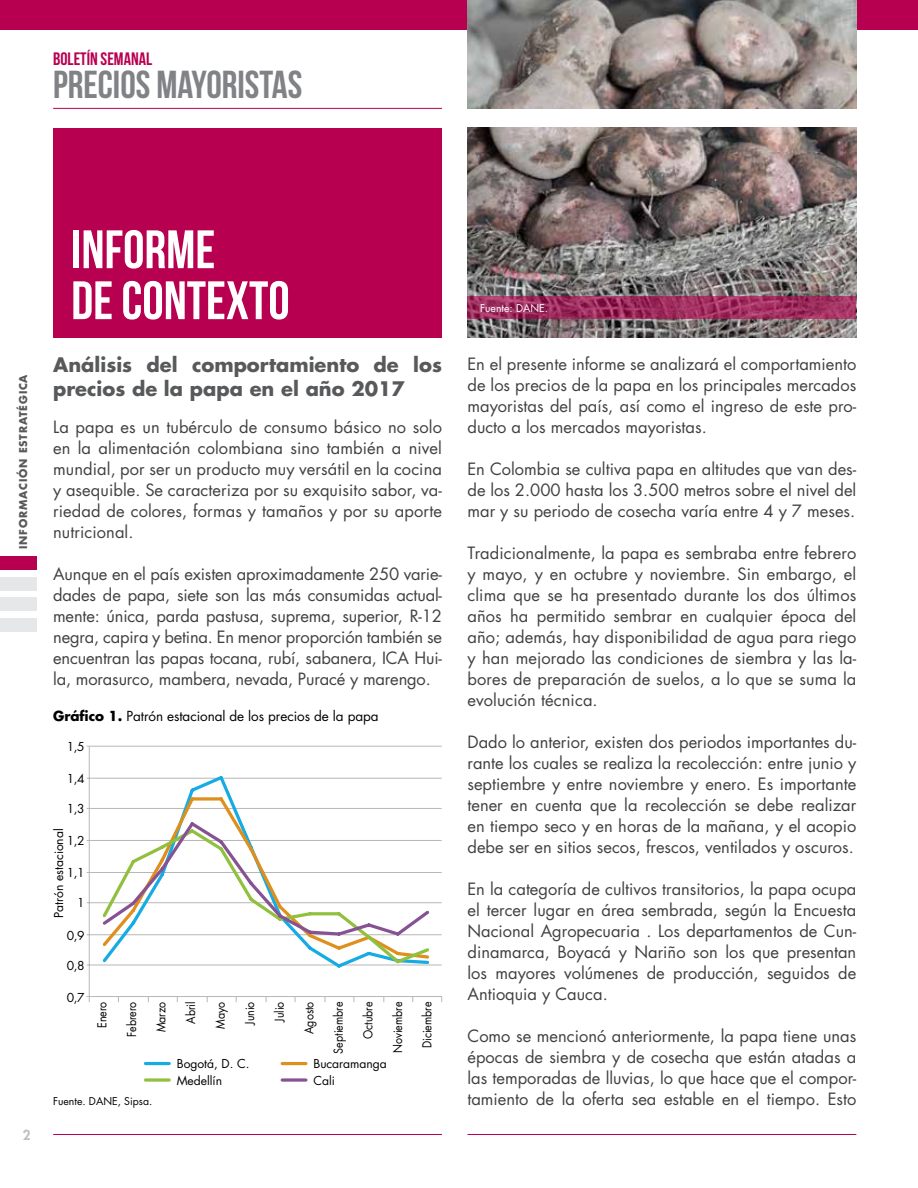
<style>
.page{position:relative;width:918px;height:1188px;background:#fff}
.page>*{position:absolute;margin:0;border:0;box-sizing:border-box;transform-origin:0 0}
.t1{font:54px/51px "Bebas Neue";color:#fff}
.t2{font:39px "Bebas Neue";color:#808285}
.t3{font:700 19.5px/24px "Futura Std";color:#58595b}
.t4{font:18px "Bebas Neue";color:#b70050}
.t5{font:16.5px/21px "Futura Std";color:#414042;text-align:justify}
.t6{font:13.5px "Futura Std";letter-spacing:-.005em;color:#000}
.t7{font:800 13.5px "Futura Std";color:#bcbec0}
.t8{font:12px "Futura Std";color:#000;scale:.89 1}
.t9{font:12px/16.5px "Futura Std";color:#000}
.t10{font:700 10.5px "Futura Std";letter-spacing:.075em;color:#58595b}
.t11{font:10.5px "Futura Std";color:#000}
.t12{font:10.5px "Futura Std";color:#fff}
.s1{font-weight:700}
</style>
<div class="page">
<hr style="left:53px;top:1134px;width:389px;height:1px;background:#b70050">
<hr style="left:468px;top:1134px;width:388px;height:1px;background:#b70050">
<hr style="left:53px;top:108px;width:389px;height:1px;background:#b70050">
<div style="left:0;top:0;width:918px;height:30px;background:#b70050"></div>
<div style="left:0;top:556px;width:37px;height:14px;background:#b70050"></div>
<div style="left:0;top:577px;width:37px;height:14px;background:#e6e7e8"></div>
<div style="left:0;top:597px;width:37px;height:14px;background:#e6e7e8"></div>
<div style="left:0;top:618px;width:37px;height:14px;background:#e6e7e8"></div>
<div style="left:53px;top:128px;width:389px;height:210px;background:#b70050"></div>
<img style="left:468px;top:128px;width:388px;height:210px">
<img style="left:468px;top:0;width:388px;height:109px">
<svg style="left:468px;top:296px;width:388px;height:23px;background:#9d2e5e"></svg>
<hr style="left:86px;top:996px;width:356px;height:1px;background:#b7b7b7">
<hr style="left:89px;top:747px;width:1px;height:255px;background:#b7b7b7">
<hr style="left:87px;top:965px;width:355px;height:1px;background:#b7b7b7">
<hr style="left:87px;top:934px;width:355px;height:1px;background:#b7b7b7">
<hr style="left:87px;top:902px;width:355px;height:1px;background:#b7b7b7">
<hr style="left:87px;top:872px;width:355px;height:1px;background:#b7b7b7">
<hr style="left:87px;top:840px;width:355px;height:1px;background:#b7b7b7">
<hr style="left:87px;top:808px;width:355px;height:1px;background:#b7b7b7">
<hr style="left:87px;top:778px;width:355px;height:1px;background:#b7b7b7">
<hr style="left:87px;top:746px;width:355px;height:1px;background:#b7b7b7">
<svg style="left:100px;top:776px;width:331px;height:192px"></svg>
<svg style="left:100px;top:795px;width:331px;height:24px"></svg>
<svg style="left:100px;top:939px;width:332px;height:27px"></svg>
<svg style="left:100px;top:819px;width:332px;height:120px"></svg>
<hr style="left:145px;top:1062px;width:24px;height:3px;background:#16ace3">
<svg style="left:145px;top:1078px;width:24px;height:4px"></svg>
<svg style="left:282px;top:1078px;width:24px;height:4px"></svg>
<hr style="left:282px;top:1062px;width:24px;height:3px;background:#de8f1c">
<p class="t4" style="left:53px;top:49px;width:101px">BOLETÍN SEMANAL</p>
<h2 class="t2" style="left:53px;top:63px;width:251px">PRECIOS MAYORISTAS</h2>
<p class="t10" style="left:16px;top:549px;width:176px;rotate:-90deg">INFORMACIÓN ESTRATÉGICA</p>
<p class="t7" style="left:23px;top:1127px;width:9px">2</p>
<h1 class="t1" style="left:71px;top:223px;width:220px">INFORME<br>DE CONTEXTO</h1>
<p class="t3" style="left:53px;top:353px;width:390px">Análisis del comportamiento de los precios de la papa en el año 2017</p>
<p class="t5" style="left:53px;top:416px;width:390px">La papa es un tubérculo de consumo básico no solo en la alimentación colombiana sino también a nivel mundial, por ser un producto muy versátil en la cocina y asequible. Se caracteriza por su exquisito sabor, va&shy;riedad de colores, formas y tamaños y por su aporte nutricional.</p>
<p class="t5" style="left:53px;top:563px;width:390px">Aunque en el país existen aproximadamente 250 varie&shy;dades de papa, siete son las más consumidas actual&shy;mente: única, parda pastusa, suprema, superior, R-12 negra, capira y betina. En menor proporción también se encuentran las papas tocana, rubí, sabanera, ICA Hui&shy;la, morasurco, mambera, nevada, Puracé y marengo.</p>
<p class="t6" style="left:53px;top:707px;width:327px"><span class="s1">Gráfico 1.</span> Patrón estacional de los precios de la papa</p>
<p class="t9" style="left:67px;top:739px;width:19px">1,5</p>
<p class="t9" style="left:67px;top:770px;width:19px">1,4</p>
<p class="t9" style="left:67px;top:800px;width:19px">1,3</p>
<p class="t9" style="left:67px;top:832px;width:19px">1,2</p>
<p class="t9" style="left:67px;top:865px;width:19px">1,1</p>
<p class="t9" style="left:77px;top:895px;width:9px">1</p>
<p class="t9" style="left:67px;top:927px;width:19px">0,9</p>
<p class="t9" style="left:67px;top:958px;width:19px">0,8</p>
<p class="t9" style="left:67px;top:989px;width:19px">0,7</p>
<p class="t9" style="left:51px;top:918px;width:91px;rotate:-90deg">Patrón estacional</p>
<p class="t8" style="left:94px;top:1028px;width:31px;rotate:-90deg">Enero</p>
<p class="t8" style="left:124px;top:1037px;width:41px;rotate:-90deg">Febrero</p>
<p class="t8" style="left:154px;top:1032px;width:36px;rotate:-90deg">Marzo</p>
<p class="t8" style="left:183px;top:1024px;width:27px;rotate:-90deg">Abril</p>
<p class="t8" style="left:213px;top:1029px;width:32px;rotate:-90deg">Mayo</p>
<p class="t8" style="left:242px;top:1025px;width:28px;rotate:-90deg">Junio</p>
<p class="t8" style="left:272px;top:1022px;width:24px;rotate:-90deg">Julio</p>
<p class="t8" style="left:301px;top:1034px;width:38px;rotate:-90deg">Agosto</p>
<p class="t8" style="left:331px;top:1054px;width:60px;rotate:-90deg">Septiembre</p>
<p class="t8" style="left:360px;top:1039px;width:44px;rotate:-90deg">Octubre</p>
<p class="t8" style="left:390px;top:1053px;width:60px;rotate:-90deg">Noviembre</p>
<p class="t8" style="left:420px;top:1048px;width:54px;rotate:-90deg">Diciembre</p>
<p class="t9" style="left:177px;top:1056px;width:74px">Bogotá, D. C.<br>Medellín</p>
<p class="t9" style="left:314px;top:1056px;width:75px">Bucaramanga</p>
<p class="t9" style="left:314px;top:1072px;width:23px">Cali</p>
<p class="t11" style="left:53px;top:1094px;width:101px">Fuente. DANE, Sipsa.</p>
<p class="t12" style="left:480px;top:301px;width:69px">Fuente: DANE.</p>
<p class="t5" style="left:468px;top:353px;width:390px">En el presente informe se analizará el comportamiento de los precios de la papa en los principales mercados mayoristas del país, así como el ingreso de este pro&shy;ducto a los mercados mayoristas.</p>
<p class="t5" style="left:468px;top:458px;width:390px">En Colombia se cultiva papa en altitudes que van des&shy;de los 2.000 hasta los 3.500 metros sobre el nivel del mar y su periodo de cosecha varía entre 4 y 7 meses.</p>
<p class="t5" style="left:468px;top:542px;width:390px">Tradicionalmente, la papa es sembraba entre febrero y mayo, y en octubre y noviembre. Sin embargo, el clima que se ha presentado durante los dos últimos años ha permitido sembrar en cualquier época del año; además, hay disponibilidad de agua para riego y han mejorado las condiciones de siembra y las la&shy;bores de preparación de suelos, a lo que se suma la evolución técnica.</p>
<p class="t5" style="left:468px;top:731px;width:390px">Dado lo anterior, existen dos periodos importantes du&shy;rante los cuales se realiza la recolección: entre junio y septiembre y entre noviembre y enero. Es importante tener en cuenta que la recolección se debe realizar en tiempo seco y en horas de la mañana, y el acopio debe ser en sitios secos, frescos, ventilados y oscuros.</p>
<p class="t5" style="left:468px;top:878px;width:390px">En la categoría de cultivos transitorios, la papa ocupa el tercer lugar en área sembrada, según la Encuesta Nacional Agropecuaria . Los departamentos de Cun&shy;dinamarca, Boyacá y Nariño son los que presentan los mayores volúmenes de producción, seguidos de Antioquia y Cauca.</p>
<p class="t5" style="left:468px;top:1025px;width:390px">Como se mencionó anteriormente, la papa tiene unas épocas de siembra y de cosecha que están atadas a las temporadas de lluvias, lo que hace que el compor&shy;tamiento de la oferta sea estable en el tiempo. Esto</p>
</div>
